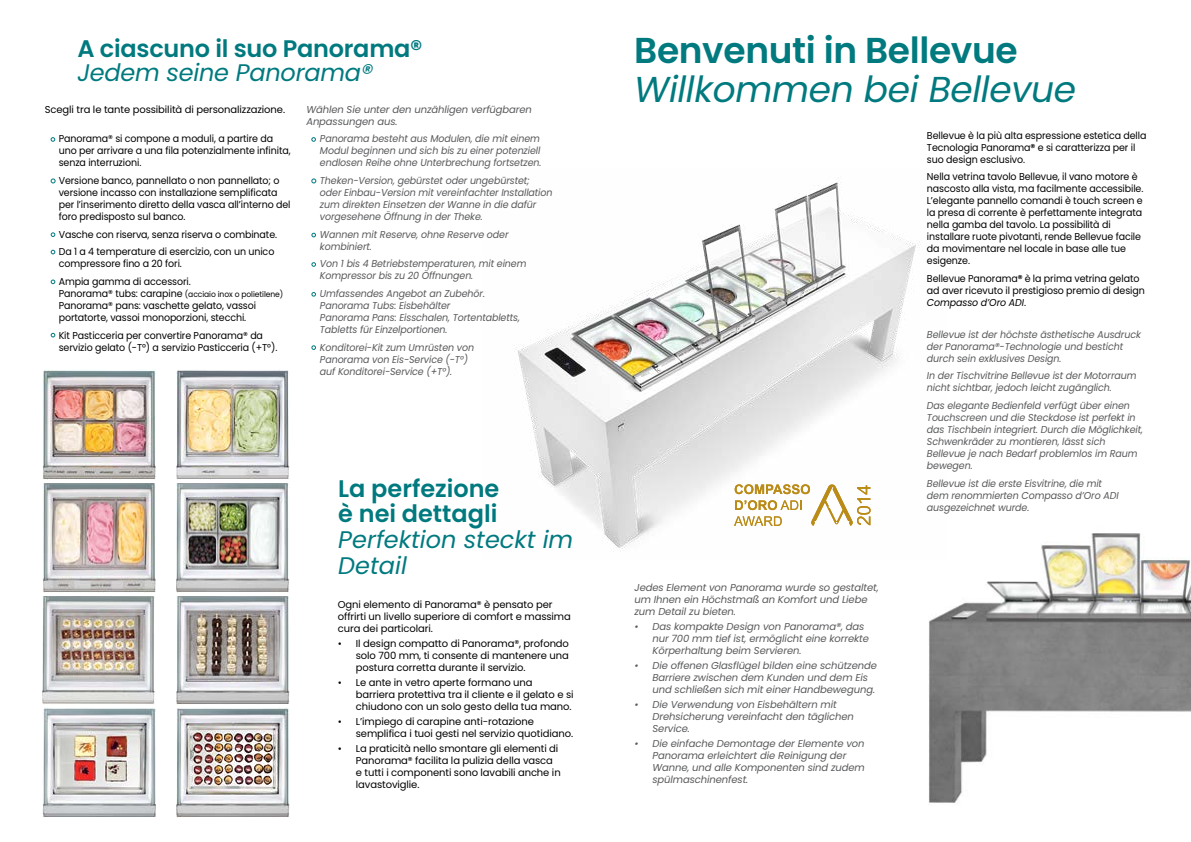
<style>
.page{position:relative;width:1191px;height:842px;background:#fff}
.page>*{position:absolute;margin:0;border:0;box-sizing:border-box;transform-origin:0 0}
.t1{font:italic 36px "Poppins";letter-spacing:-.01em;color:#007a7f}
.t2{font:600 36px "Poppins";letter-spacing:-.01em;color:#007a7f}
.t3{font:600 24px/25px "Poppins";color:#007a7f}
.t4{font:italic 24px/26px "Poppins";color:#007a7f}
.t5{font:italic 10px/12px "Poppins";letter-spacing:-.01em;color:#58595b;scale:.95 1}
.t6{font:10px/12px "Poppins";letter-spacing:-.01em;color:#000;scale:.95 1}
.t7{font:10px/12px "Poppins";letter-spacing:-.01em;color:#000}
.t8{font:italic 10px/12px "Poppins";letter-spacing:-.01em;color:#58595b}
.t9{font:8px "Poppins";letter-spacing:-.01em;color:#000;scale:.95 1}
.s1{font-size:10px}
.s2{font-weight:600}
.s3{font-style:italic}
</style>
<div class="page">
<svg style="left:51px;top:137px;width:4px;height:5px"></svg>
<svg style="left:311px;top:137px;width:5px;height:5px"></svg>
<svg style="left:51px;top:178px;width:5px;height:5px"></svg>
<svg style="left:311px;top:178px;width:5px;height:5px"></svg>
<svg style="left:51px;top:232px;width:4px;height:5px"></svg>
<svg style="left:311px;top:233px;width:5px;height:4px"></svg>
<svg style="left:51px;top:250px;width:4px;height:4px"></svg>
<svg style="left:311px;top:262px;width:5px;height:5px"></svg>
<svg style="left:51px;top:279px;width:4px;height:5px"></svg>
<svg style="left:311px;top:292px;width:5px;height:5px"></svg>
<svg style="left:51px;top:333px;width:4px;height:4px"></svg>
<svg style="left:311px;top:345px;width:5px;height:5px"></svg>
<img style="left:176px;top:370px;width:113px;height:448px">
<img style="left:43px;top:369px;width:113px;height:448px">
<img style="left:928px;top:533px;width:263px;height:270px">
<img style="left:514px;top:178px;width:432px;height:381px">
<svg style="left:734px;top:484px;width:136px;height:42px"></svg>
<h2 class="t3" style="left:77px;top:36px;width:347px">A ciascuno il suo Panorama®</h2>
<h2 class="t4" style="left:77px;top:60px;width:297px">Jedem seine Panorama®</h2>
<p class="t7" style="left:45px;top:104px;width:242px">Scegli tra le tante possibilità di personalizzazione.</p>
<p class="t6" style="left:59px;top:133px;width:245px">Panorama® si compone a moduli, a partire da uno per arrivare a una fila potenzialmente infinita, senza interruzioni.</p>
<p class="t6" style="left:59px;top:175px;width:245px">Versione banco, pannellato o non pannellato; o versione incasso con installazione semplificata per l’inserimento diretto della vasca all’interno del foro predisposto sul banco.</p>
<p class="t6" style="left:59px;top:225px;width:231px;line-height:17.7px">Vasche con riserva, senza riserva o combinate.<br>Da 1 a 4 temperature di esercizio, con un unico</p>
<p class="t6" style="left:59px;top:255px;width:140px;line-height:17.7px">compressore fino a 20 fori.<br>Ampia gamma di accessori.</p>
<p class="t9" style="left:59px;top:290px;width:238px"><span class="s1">Panorama® tubs: carapine</span> (acciaio inox o polietilene)</p>
<p class="t6" style="left:59px;top:300px;width:209px">Panorama® pans: vaschette gelato, vassoi portatorte, vassoi monoporzioni, stecchi.</p>
<p class="t6" style="left:59px;top:329px;width:232px">Kit Pasticceria per convertire Panorama® da servizio gelato (-T°) a servizio Pasticceria (+T°).</p>
<p class="t8" style="left:306px;top:104px;width:227px">Wählen Sie unter den unzähligen verfügbaren<br>Anpassungen aus.</p>
<p class="t5" style="left:320px;top:133px;width:235px">Panorama besteht aus Modulen, die mit einem<br>Modul beginnen und sich bis zu einer potenziell endlosen Reihe ohne Unterbrechung fortsetzen.</p>
<p class="t5" style="left:320px;top:175px;width:246px">Theken-Version, gebürstet oder ungebürstet; oder Einbau-Version mit vereinfachter Installation zum direkten Einsetzen der Wanne in die dafür vorgesehene Öffnung in der Theke.</p>
<p class="t5" style="left:320px;top:228px;width:200px">Wannen mit Reserve, ohne Reserve oder kombiniert.</p>
<p class="t5" style="left:320px;top:258px;width:219px">Von 1 bis 4 Betriebstemperaturen, mit einem<br>Kompressor bis zu 20 Öffnungen.</p>
<p class="t5" style="left:320px;top:288px;width:212px">Umfassendes Angebot an Zubehör.<br>Panorama Tubs: Eisbehälter<br>Panorama Pans: Eisschalen, Tortentabletts, Tabletts für Einzelportionen.</p>
<p class="t5" style="left:320px;top:341px;width:164px">Konditorei-Kit zum Umrüsten von<br>Panorama von Eis-Service (-T°) auf Konditorei-Service (+T°).</p>
<h2 class="t3" style="left:338px;top:476px;width:163px">La perfezione è nei dettagli</h2>
<h2 class="t4" style="left:338px;top:527px;width:236px">Perfektion steckt im<br>Detail</h2>
<p class="t7" style="left:338px;top:599px;width:235px">Ogni elemento di Panorama® è pensato per offrirti un livello superiore di comfort e massima cura dei particolari.</p>
<p class="t7" style="left:356px;top:638px;width:215px;text-align:justify;text-indent:-18px">• Il design compatto di Panorama®, profondo solo 700 mm, ti consente di mantenere una postura corretta durante il servizio.</p>
<p class="t7" style="left:356px;top:676px;width:219px;text-indent:-18px">• Le ante in vetro aperte formano una barriera protettiva tra il cliente e il gelato e si chiudono con un solo gesto della tua mano.</p>
<p class="t7" style="left:356px;top:715px;width:219px;text-indent:-18px">• L’impiego di carapine anti-rotazione semplifica i tuoi gesti nel servizio quotidiano.</p>
<p class="t7" style="left:356px;top:742px;width:206px;text-indent:-18px">• La praticità nello smontare gli elementi di Panorama® facilita la pulizia della vasca e tutti i componenti sono lavabili anche in lavastoviglie.</p>
<h1 class="t2" style="left:634px;top:30px;width:385px">Benvenuti in Bellevue</h1>
<h1 class="t1" style="left:634px;top:69px;width:443px">Willkommen bei Bellevue</h1>
<p class="t6" style="left:927px;top:129px;width:233px">Bellevue è la più alta espressione estetica della<br>Tecnologia Panorama<span class="s2">®</span> e si caratterizza per il suo design esclusivo.</p>
<p class="t6" style="left:927px;top:171px;width:229px">Nella vetrina tavolo Bellevue, il vano motore è nascosto alla vista, ma facilmente accessibile.<br>L’elegante pannello comandi è touch screen e la presa di corrente è perfettamente integrata nella gamba del tavolo. La possibilità di installare ruote pivotanti, rende Bellevue facile da movimentare nel locale in base alle tue esigenze.</p>
<p class="t6" style="left:927px;top:272px;width:231px">Bellevue Panorama<span class="s2">®</span> è la prima vetrina gelato ad aver ricevuto il prestigioso premio di design<br><span class="s3">Compasso d’Oro ADI</span>.</p>
<p class="t5" style="left:927px;top:328px;width:227px">Bellevue ist der höchste ästhetische Ausdruck der Panorama®-Technologie und besticht durch sein exklusives Design.</p>
<p class="t5" style="left:927px;top:370px;width:222px">In der Tischvitrine Bellevue ist der Motorraum nicht sichtbar, jedoch leicht zugänglich.</p>
<p class="t5" style="left:927px;top:400px;width:229px">Das elegante Bedienfeld verfügt über einen Touchscreen und die Steckdose ist perfekt in das Tischbein integriert. Durch die Möglichkeit, Schwenkräder zu montieren, lässt sich Bellevue je nach Bedarf problemlos im Raum bewegen.</p>
<p class="t5" style="left:927px;top:477px;width:203px">Bellevue ist die erste Eisvitrine, die mit dem renommierten Compasso d’Oro ADI ausgezeichnet wurde.</p>
<p class="t8" style="left:634px;top:582px;width:246px">Jedes Element von Panorama wurde so gestaltet, um Ihnen ein Höchstmaß an Komfort und Liebe zum Detail zu bieten.</p>
<p class="t8" style="left:652px;top:621px;width:218px;text-indent:-18px">• Das kompakte Design von Panorama®, das nur 700 mm tief ist, ermöglicht eine korrekte<br>Körperhaltung beim Servieren.</p>
<p class="t8" style="left:652px;top:659px;width:226px;text-indent:-18px">• Die offenen Glasflügel bilden eine schützende<br>Barriere zwischen dem Kunden und dem Eis und schließen sich mit einer Handbewegung.</p>
<p class="t8" style="left:652px;top:698px;width:203px;text-indent:-18px">• Die Verwendung von Eisbehältern mit<br>Drehsicherung vereinfacht den täglichen<br>Service.</p>
<p class="t8" style="left:652px;top:737px;width:214px;text-indent:-18px">• Die einfache Demontage der Elemente von Panorama erleichtert die Reinigung der Wanne, und alle Komponenten sind zudem spülmaschinenfest.</p>
</div>
